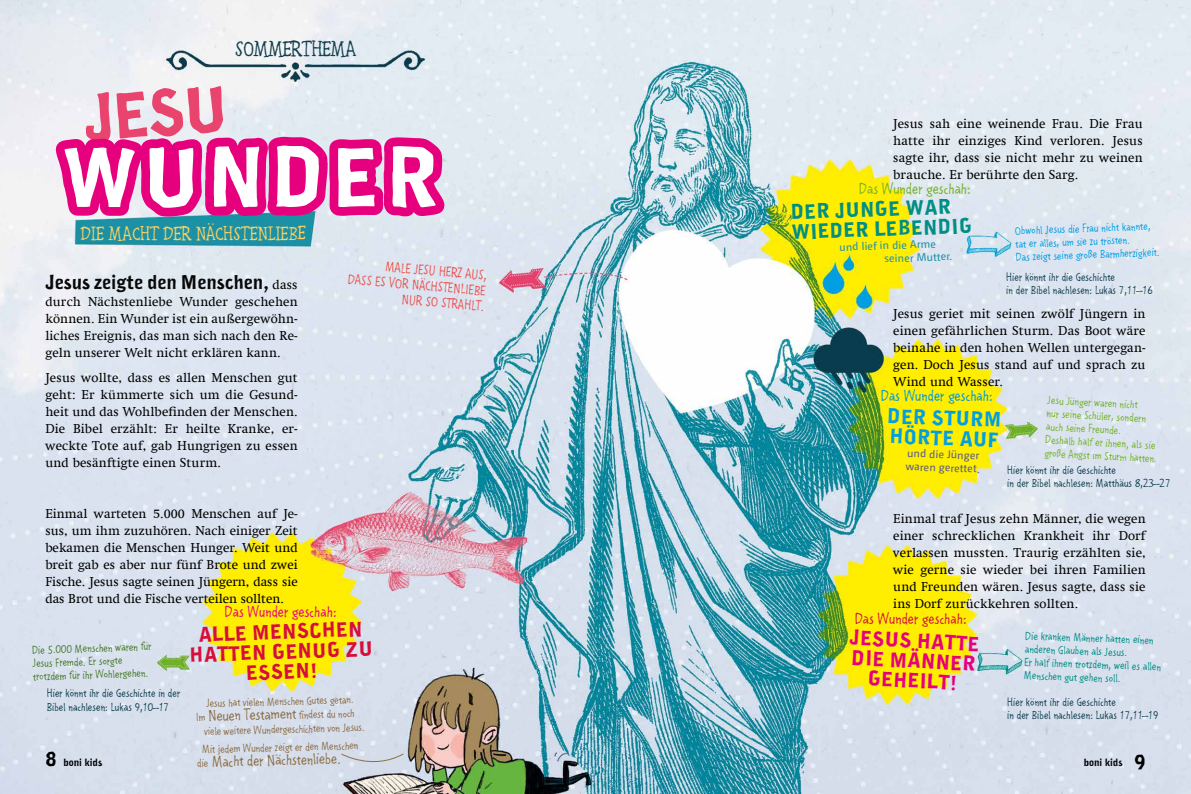
<style>
.page{position:relative;width:1191px;height:794px;background:#fff}
.page>*{position:absolute;margin:0;border:0;box-sizing:border-box;transform-origin:0 0}
.t1{font:81.2px "Naima";letter-spacing:.07em;color:#fff}
.t2{font:62.5px "Naima";color:#e8446d}
.t3{font:20px/20px "Naima";color:#d60e3c;text-align:center}
.t4{font:20px/20px "Naima";color:#e6007e;text-align:center}
.t5{font:20px/20px "Naima";color:#008e86}
.t6{font:20px/20px "Naima";color:#009fe3}
.t7{font:20px "Linserif";color:#113f4e}
.t8{font:19px "Naima";letter-spacing:-.01em;color:#080809}
.t9{font:18px "Linserif";letter-spacing:.02em;color:#fed060}
.t10{font:15px "Linse Grotesk";color:#8d6f49}
.t11{font:15px "Linse Grotesk";letter-spacing:.01em;color:#e6007e}
.t12{font:15px "Linse Grotesk";letter-spacing:.01em;color:#d60e3c}
.t13{font:15px "Linse Grotesk";letter-spacing:.01em;color:#74b228}
.t14{font:15px "Linse Grotesk";letter-spacing:.01em;color:#0098da}
.t15{font:13px/17px "Swift Com";letter-spacing:.01em;color:#000;text-align:justify}
.t16{font:13px/15.6px "Linse Grotesk";color:#ea504c;text-align:right}
.t17{font:11px/13.2px "Linse Grotesk";letter-spacing:.01em;color:#113f4e}
.t18{font:11px/14.3px "Linse Grotesk";color:#8d6f49}
.t19{font:11px/13.2px "Linse Grotesk";color:#74b228}
.t20{font:11px/13.2px "Linse Grotesk";color:#008e86}
.t21{font:11px/13.2px "Linse Grotesk";color:#009fe3}
.t22{font:11px/13.2px "Linse Grotesk";color:#487a2b}
.t23{font:11px/13.2px "Camingo Dos Pro";color:#2191a6}
.t24{font:11px/13.2px "Camingo Dos Pro";color:#5b5e84}
.t25{font:10px "Naima";letter-spacing:-.01em;color:#000}
.s1{font-family:"Swift Com";font-size:13px;color:#000}
.s2{font-size:20px}
</style>
<div class="page">
<img style="left:0;top:0;width:1191px;height:794px">
<svg style="left:0;top:0;width:261px;height:602px"></svg>
<svg style="left:132px;top:123px;width:321px;height:113px;background:#d056a4"></svg>
<svg style="left:340px;top:752px;width:65px;height:19px"></svg>
<svg style="left:197px;top:713px;width:8px;height:8px"></svg>
<h3 class="t7" style="left:235px;top:35px;width:122px">SOMMERTHEMA</h3>
<h2 class="t2" style="left:81px;top:79px;width:146px;rotate:-4deg">JESU</h2>
<p class="t15" style="left:893px;top:115px;width:251px">Jesus sah eine weinende Frau. Die Frau hatte ihr einziges Kind verloren. Jesus sagte ihr, dass sie nicht mehr zu weinen brauche. Er berührte den Sarg.</p>
<h1 class="t1" style="left:62px;top:126px;width:379px">WUNDER</h1>
<h3 class="t9" style="left:81px;top:221px;width:226px">DIE MACHT DER NÄCHSTENLIEBE</h3>
<h3 class="t8" style="left:45px;top:270px;width:254px">Jesus zeigte den Menschen, <span class="s1">dass</span></h3>
<p class="t15" style="left:45px;top:293px;width:254px">durch Nächstenliebe Wunder geschehen können. Ein Wunder ist ein außergewöhn&shy;liches Ereignis, das man sich nach den Re&shy;geln unserer Welt nicht erklären kann.</p>
<p class="t15" style="left:45px;top:369px;width:254px">Jesus wollte, dass es allen Menschen gut geht: Er kümmerte sich um die Gesund&shy;heit und das Wohlbefinden der Menschen.<br>Die Bibel erzählt: Er heilte Kranke, er&shy;weckte Tote auf, gab Hungrigen zu essen und besänftigte einen Sturm.</p>
<p class="t15" style="left:45px;top:505px;width:254px">Einmal warteten 5.000 Menschen auf Je&shy;sus, um ihm zuzuhören. Nach einiger Zeit bekamen die Menschen Hunger. Weit und breit gab es aber nur fünf Brote und zwei Fische. Jesus sagte seinen Jüngern, dass sie das Brot und die Fische verteilen sollten.</p>
<p class="t13" style="left:859px;top:179px;width:113px">Das Wunder geschah:</p>
<h3 class="t5" style="left:790px;top:202px;width:182px;rotate:-2deg">DER JUNGE WAR<br>WIEDER LEBENDIG</h3>
<p class="t23" style="left:883px;top:239px;width:69px;text-indent:-44px;rotate:-2deg">und lief in die Arme seiner Mutter.</p>
<p class="t21" style="left:1014px;top:224px;width:145px;rotate:-2deg">Obwohl Jesus die Frau nicht kannte, tat er alles, um sie zu trösten.<br>Das zeigt seine große Barmherzigkeit.</p>
<p class="t16" style="left:350px;top:255px;width:139px;rotate:5deg">MALE JESU HERZ AUS,<br>DASS ES VOR NÄCHSTENLIEBE<br>NUR SO STRAHLT.</p>
<p class="t17" style="left:1006px;top:270px;width:148px">Hier könnt ihr die Geschichte<br>in der Bibel nachlesen: Lukas 7,11–16</p>
<p class="t15" style="left:893px;top:304px;width:254px">Jesus geriet mit seinen zwölf Jüngern in einen gefährlichen Sturm. Das Boot wäre beinahe in den hohen Wellen untergegan&shy;gen. Doch Jesus stand auf und sprach zu Wind und Wasser.</p>
<p class="t14" style="left:881px;top:386px;width:113px">Das Wunder geschah:</p>
<p class="t19" style="left:1047px;top:393px;width:114px;rotate:3deg">Jesu Jünger waren nicht<br>nur seine Schüler, sondern auch seine Freunde.<br>Deshalb half er ihnen, als sie große Angst im Sturm hatten.</p>
<h3 class="t6" style="left:888px;top:405px;width:116px;rotate:2deg">DER STURM<br>HÖRTE AUF</h3>
<p class="t24" style="left:906px;top:446px;width:76px;rotate:2deg">und die Jünger waren gerettet.</p>
<p class="t17" style="left:1007px;top:463px;width:165px">Hier könnt ihr die Geschichte<br>in der Bibel nachlesen: Matthäus 8,23–27</p>
<p class="t15" style="left:893px;top:510px;width:254px">Einmal traf Jesus zehn Männer, die wegen einer schrecklichen Krankheit ihr Dorf verlassen mussten. Traurig erzählten sie, wie gerne sie wieder bei ihren Familien und Freunden wären. Jesus sagte, dass sie ins Dorf zurückkehren sollten.</p>
<p class="t11" style="left:225px;top:601px;width:113px">Das Wunder geschah:</p>
<p class="t12" style="left:855px;top:608px;width:113px">Das Wunder geschah:</p>
<h3 class="t4" style="left:850px;top:627px;width:131px;rotate:3deg">JESUS HATTE<br>DIE MÄNNER<br>GEHEILT!</h3>
<h3 class="t3" style="left:189px;top:624px;width:185px;rotate:-2deg">ALLE MENSCHEN<br>HATTEN GENUG ZU<br>ESSEN!</h3>
<p class="t20" style="left:1025px;top:628px;width:138px;rotate:2deg">Die kranken Männer hatten einen anderen Glauben als Jesus.<br>Er half ihnen trotzdem, weil es allen<br>Menschen gut gehen soll.</p>
<p class="t22" style="left:32px;top:643px;width:121px;rotate:-2deg">Die 5.000 Menschen waren für<br>Jesus Fremde. Er sorgte trotzdem für ihr Wohlergehen.</p>
<p class="t17" style="left:47px;top:686px;width:135px">Hier könnt ihr die Geschichte in der<br>Bibel nachlesen: Lukas 9,10–17</p>
<p class="t18" style="left:206px;top:695px;width:149px;rotate:-1deg">Jesus hat vielen Menschen Gutes getan.</p>
<p class="t10" style="left:208px;top:706px;width:90px;rotate:-2deg">Neuen Testament</p>
<p class="t17" style="left:1007px;top:694px;width:153px">Hier könnt ihr die Geschichte<br>in der Bibel nachlesen: Lukas 17,11–19</p>
<p class="t18" style="left:204px;top:709px;width:162px;text-indent:95px;rotate:-1deg">findest du noch viele weitere Wundergeschichten von Jesus.</p>
<p class="t18" style="left:197px;top:741px;width:163px;line-height:14.7px;text-indent:5px;rotate:-1deg">Mit jedem Wunder zeigt er den Menschen die</p>
<p class="t25" style="left:45px;top:756px;width:58px"><span class="s2">8</span> boni kids</p>
<p class="t10" style="left:211px;top:752px;width:130px;rotate:-2deg">Macht der Nächstenliebe.</p>
<p class="t25" style="left:1083px;top:756px;width:63px">boni kids <span class="s2">9</span></p>
</div>
